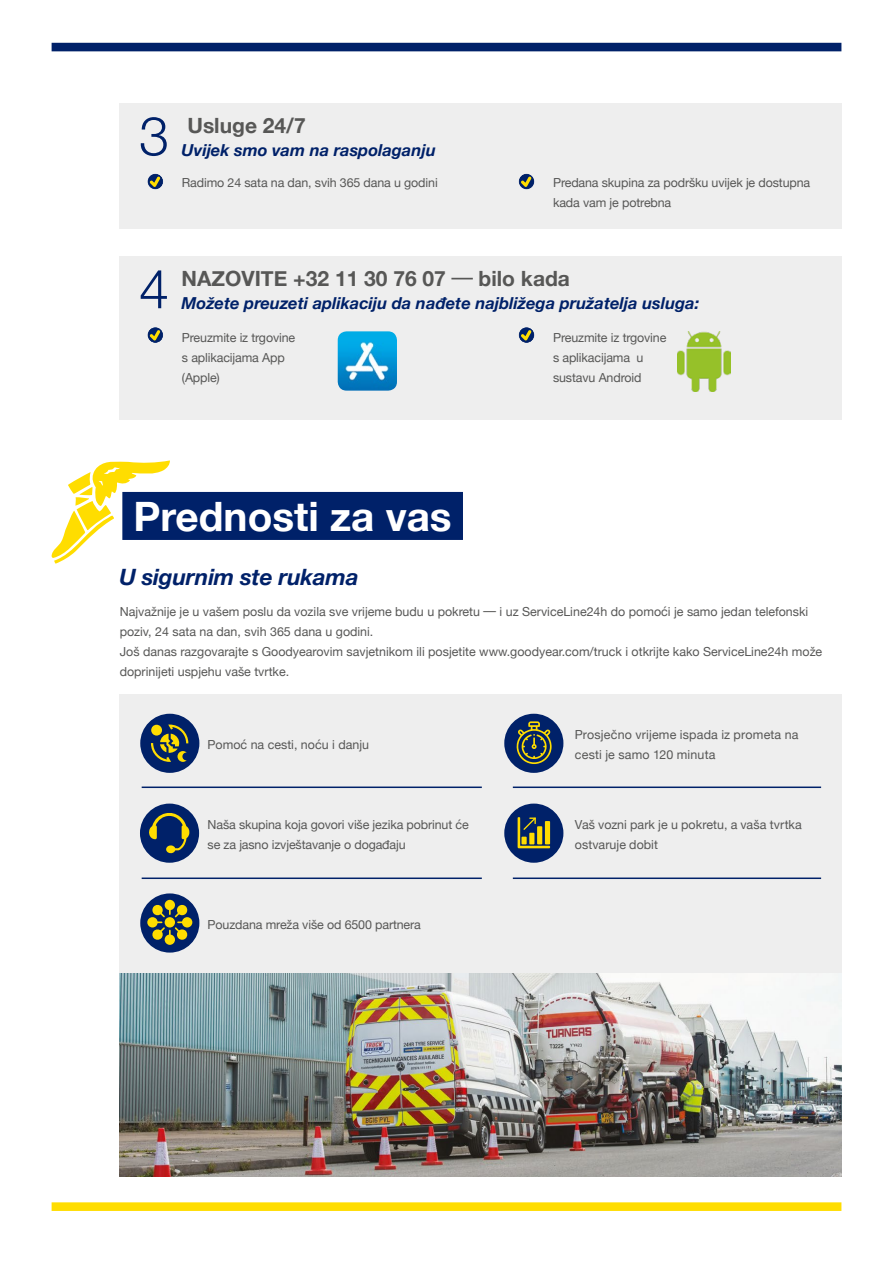
<style>
.page{position:relative;width:893px;height:1263px;background:#fff}
.page>*{position:absolute;margin:0;border:0;box-sizing:border-box;transform-origin:0 0}
.t1{font:300 54px "Helvetica Neue LT Pro";color:#002169}
.t2{font:700 40.5px "Helvetica Neue";color:#fff}
.t3{font:italic 700 22.5px "Helvetica Neue";letter-spacing:-.01em;color:#002169}
.t4{font:700 21px "Helvetica Neue";color:#575756}
.t5{font:italic 700 16.5px "Helvetica Neue";color:#002169}
.t6{font:12.45px/20px "Helvetica Neue";color:#575756}
</style>
<div class="page">
<img style="left:119px;top:972px;width:722px;height:205px">
<div style="left:52px;top:1202px;width:789px;height:9px;background:#fd0"></div>
<div style="left:52px;top:43px;width:789px;height:8px;background:#002169"></div>
<div style="left:119px;top:694px;width:722px;height:278px;background:#eee"></div>
<svg style="left:52px;top:460px;width:118px;height:104px"></svg>
<div style="left:122px;top:492px;width:341px;height:48px;background:#002169"></div>
<div style="left:119px;top:103px;width:722px;height:126px;background:#eee"></div>
<div style="left:119px;top:256px;width:722px;height:163px;background:#eee"></div>
<svg style="left:148px;top:174px;width:15px;height:15px"></svg>
<div style="left:148px;top:174px;width:15px;height:15px;border:1px solid #002169;border-radius:50%"></div>
<svg style="left:150px;top:177px;width:10px;height:10px"></svg>
<svg style="left:519px;top:174px;width:15px;height:15px"></svg>
<div style="left:519px;top:174px;width:15px;height:15px;border:1px solid #002169;border-radius:50%"></div>
<svg style="left:521px;top:177px;width:10px;height:10px"></svg>
<div style="left:519px;top:328px;width:15px;height:14px;background:#002169;border-radius:50%"></div>
<div style="left:519px;top:327px;width:15px;height:16px;border:1px solid #002169;border-radius:50%"></div>
<svg style="left:521px;top:330px;width:10px;height:10px"></svg>
<div style="left:148px;top:328px;width:15px;height:14px;background:#002169;border-radius:50%"></div>
<div style="left:148px;top:327px;width:15px;height:16px;border:1px solid #002169;border-radius:50%"></div>
<svg style="left:150px;top:330px;width:10px;height:10px"></svg>
<img style="left:338px;top:331px;width:59px;height:60px">
<img style="left:677px;top:332px;width:53px;height:59px">
<div style="left:141px;top:714px;width:58px;height:58px;background:#002169;border-radius:50%"></div>
<div style="left:140px;top:714px;width:59px;height:59px;border:2px solid #002169;border-radius:50%"></div>
<svg style="left:151px;top:724px;width:37px;height:38px"></svg>
<div style="left:505px;top:714px;width:58px;height:58px;background:#002169;border-radius:50%"></div>
<div style="left:504px;top:714px;width:59px;height:59px;border:2px solid #002169;border-radius:50%"></div>
<svg style="left:516px;top:721px;width:36px;height:43px"></svg>
<div style="left:505px;top:804px;width:58px;height:58px;background:#002169;border-radius:50%"></div>
<div style="left:504px;top:803px;width:59px;height:60px;border:2px solid #002169;border-radius:50%"></div>
<svg style="left:518px;top:817px;width:32px;height:31px"></svg>
<div style="left:141px;top:894px;width:58px;height:58px;background:#002169;border-radius:50%"></div>
<div style="left:140px;top:893px;width:59px;height:59px;border:2px solid #002169;border-radius:50%"></div>
<div style="left:147px;top:917px;width:11px;height:10px;background:#fd0;border-radius:50%"></div>
<div style="left:165px;top:934px;width:10px;height:11px;background:#fd0;border-radius:50%"></div>
<div style="left:182px;top:917px;width:10px;height:10px;background:#fd0;border-radius:50%"></div>
<div style="left:165px;top:900px;width:10px;height:10px;background:#fd0;border-radius:50%"></div>
<svg style="left:152px;top:904px;width:36px;height:36px"></svg>
<hr style="left:142px;top:786px;width:340px;height:2px;background:#002169">
<hr style="left:513px;top:786px;width:308px;height:2px;background:#002169">
<hr style="left:142px;top:877px;width:340px;height:2px;background:#002169">
<hr style="left:513px;top:877px;width:308px;height:2px;background:#002169">
<div style="left:141px;top:804px;width:57px;height:58px;background:#002169;border-radius:50%"></div>
<div style="left:140px;top:803px;width:59px;height:60px;border:2px solid #002169;border-radius:50%"></div>
<svg style="left:149px;top:812px;width:40px;height:41px"></svg>
<h1 class="t1" style="left:139px;top:103px;width:32px">3</h1>
<h3 class="t4" style="left:187px;top:109px;width:120px">Usluge 24/7</h3>
<h3 class="t5" style="left:182px;top:138px;width:256px">Uvijek smo vam na raspolaganju</h3>
<p class="t6" style="left:182px;top:174px;width:257px">Radimo 24 sata na dan, svih 365 dana u godini</p>
<p class="t6" style="left:553px;top:174px;width:259px">Predana skupina za podršku uvijek je dostupna kada vam je potrebna</p>
<h1 class="t1" style="left:139px;top:256px;width:32px">4</h1>
<h3 class="t4" style="left:182px;top:262px;width:390px">NAZOVITE +32 11 30 76 07 ─ bilo kada</h3>
<h3 class="t5" style="left:182px;top:290px;width:519px">Možete preuzeti aplikaciju da nađete najbližega pružatelja usluga:</h3>
<p class="t6" style="left:182px;top:328px;width:115px">Preuzmite iz trgovine s aplikacijama App (Apple)</p>
<p class="t6" style="left:553px;top:328px;width:115px">Preuzmite iz trgovine s aplikacijama u sustavu Android</p>
<h2 class="t2" style="left:134px;top:485px;width:320px">Prednosti za vas</h2>
<h3 class="t3" style="left:119px;top:559px;width:241px">U sigurnim ste rukama</h3>
<p class="t6" style="left:120px;top:602px;width:704px">Najvažnije je u vašem poslu da vozila sve vrijeme budu u pokretu ─ i uz ServiceLine24h do pomoći je samo jedan telefonski poziv, 24 sata na dan, svih 365 dana u godini.<br>Još danas razgovarajte s Goodyearovim savjetnikom ili posjetite www.goodyear.com/truck i otkrijte kako ServiceLine24h može doprinijeti uspjehu vaše tvrtke.</p>
<p class="t6" style="left:208px;top:736px;width:163px">Pomoć na cesti, noću i danju</p>
<p class="t6" style="left:208px;top:815px;width:263px">Naša skupina koja govori više jezika pobrinut će se za jasno izvještavanje o događaju</p>
<p class="t6" style="left:208px;top:915px;width:215px">Pouzdana mreža više od 6500 partnera</p>
<p class="t6" style="left:575px;top:726px;width:225px">Prosječno vrijeme ispada iz prometa na cesti je samo 120 minuta</p>
<p class="t6" style="left:575px;top:815px;width:228px">Vaš vozni park je u pokretu, a vaša tvrtka ostvaruje dobit</p>
</div>
